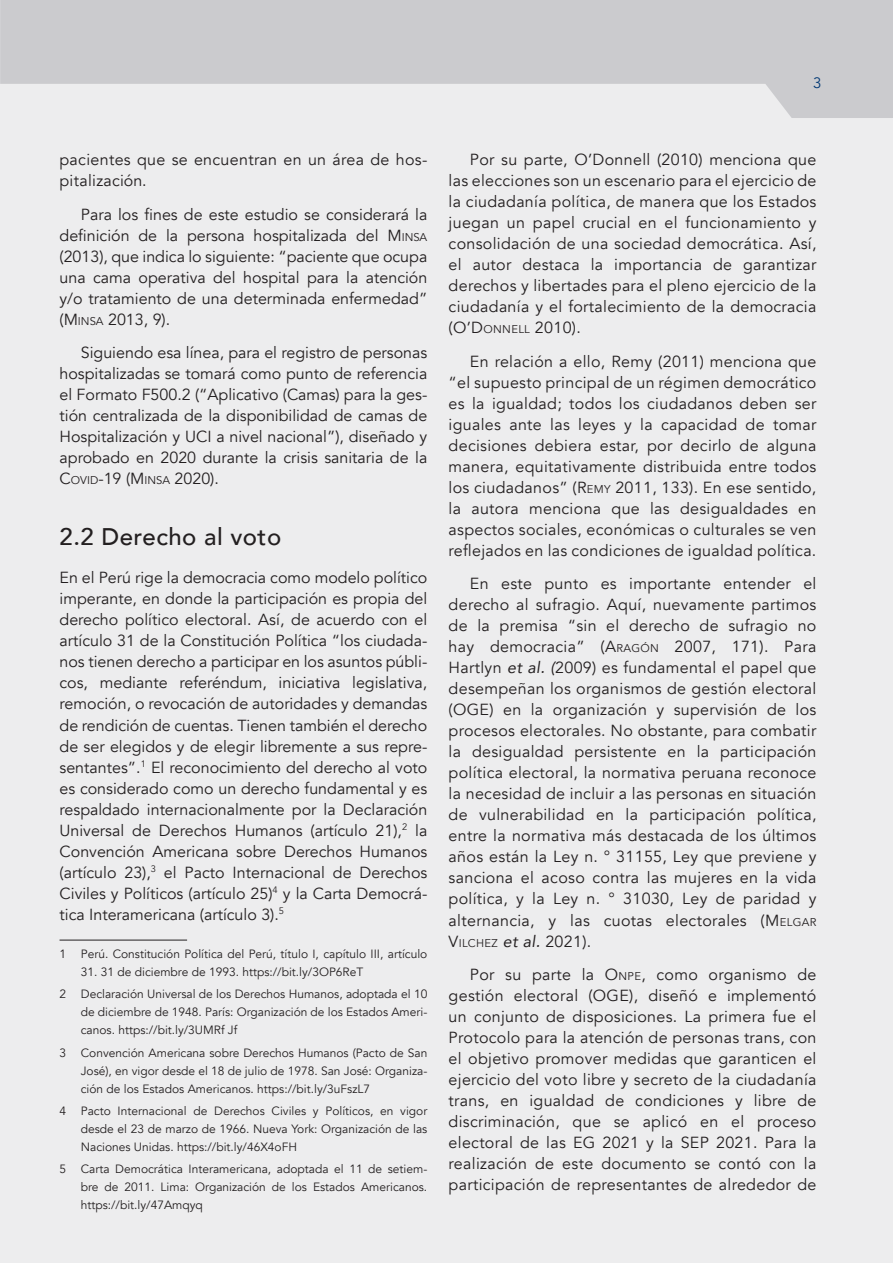
<style>
.page{position:relative;width:893px;height:1263px;background:#ededee}
.page>*{position:absolute;margin:0;border:0;box-sizing:border-box;transform-origin:0 0}
.Subtitulo{font:500 24px "Avenir";letter-spacing:.02em;color:#231f20}
.Cuerpo_de_texto{font:16.05px/21px "Avenir";letter-spacing:.02em;color:#231f20;text-align:justify}
.Primer_parrafo{font:16.05px/21px "Avenir";color:#231f20;text-align:justify}
.Ultimo_parrafo{font:16.05px/21px "Avenir";color:#231f20;text-align:justify}
.t1{font:15px "Avenir";color:#013874}
.Pie_de_pagina{font:12px/18px "Avenir";color:#231f20;text-align:justify}
.Cuerpo_de_texto-2{font:11.25px "Avenir";letter-spacing:.03em;color:#231f20}
.s1{font-style:inherit}
.s2{font-size:11.25px}
.s3{font-style:italic}
.s4{font-size:16.05px}
.s5{font-style:italic;font-size:16.05px}
</style>
<div class="page">
<svg style="left:1px;top:0;width:892px;height:118px;fill:#cbcbce"></svg>
<svg style="left:0;top:0;width:1px;height:84px"></svg>
<hr style="left:60px;top:940px;width:127px;height:1px;background:#231f20">
<p class="t1" style="left:813px;top:74px;width:10px">3</p>
<p class="Cuerpo_de_texto" style="left:60px;top:149px;width:369px">pacientes que se encuentran en un área de hos&shy;pitalización.</p>
<p class="Cuerpo_de_texto" style="left:60px;top:204px;width:369px;text-indent:21px">Para los fines de este estudio se considerará la definición de la persona hospitalizada del <span class="s1">M</span><span class="s2">INSA </span>(2013), que indica lo siguiente: “paciente que ocupa una cama operativa del hospital para la atención y/o tratamiento de una determinada enfermedad” (<span class="s1">M</span><span class="s2">INSA</span> 2013, 9).</p>
<p class="Ultimo_parrafo" style="left:60px;top:343px;width:369px;text-indent:21px">Siguiendo esa línea, para el registro de personas hospitalizadas se tomará como punto de referencia el Formato F500.2 (“Aplicativo (Camas) para la ges&shy;tión centralizada de la disponibilidad de camas de Hospitalización y UCI a nivel nacional”), diseñado y aprobado en 2020 durante la crisis sanitaria de la <span class="s1">C</span><span class="s2">OVID</span>-19 (<span class="s1">M</span><span class="s2">INSA</span> 2020).</p>
<p class="Subtitulo" style="left:60px;top:516px;width:223px">2.2 Derecho al voto</p>
<p class="Primer_parrafo" style="left:60px;top:568px;width:369px">En el Perú rige la democracia como modelo político imperante, en donde la participación es propia del derecho político electoral. Así, de acuerdo con el artículo 31 de la Constitución Política “los ciudada&shy;nos tienen derecho a participar en los asuntos públi&shy;cos, mediante referéndum, iniciativa legislativa, remoción, o revocación de autoridades y demandas de rendición de cuentas. Tienen también el derecho de ser elegidos y de elegir libremente a sus repre&shy;sentantes”.<sup>1</sup> El reconocimiento del derecho al voto es considerado como un derecho fundamental y es respaldado internacionalmente por la Declaración Universal de Derechos Humanos (artículo 21),<sup>2</sup> la Convención Americana sobre Derechos Humanos (artículo 23),<sup>3</sup> el Pacto Internacional de Derechos Civiles y Políticos (artículo 25)<sup>4</sup> y la Carta Democrá&shy;tica Interamericana (artículo 3).<sup>5</sup></p>
<p class="Pie_de_pagina" style="left:60px;top:945px;width:369px">1 Perú. Constitución Política del Perú, título I, capítulo III, artículo</p>
<p class="Pie_de_pagina" style="left:81px;top:963px;width:284px">31. 31 de diciembre de 1993. https://bit.ly/3OP6ReT</p>
<p class="Pie_de_pagina" style="left:81px;top:985px;width:348px;text-indent:-21px">2 Declaración Universal de los Derechos Humanos, adoptada el 10 de diciembre de 1948. París: Organización de los Estados Ameri&shy;canos. https://bit.ly/3UMRf Jf</p>
<p class="Pie_de_pagina" style="left:81px;top:1044px;width:348px;text-indent:-21px">3 Convención Americana sobre Derechos Humanos (Pacto de San José), en vigor desde el 18 de julio de 1978. San José: Organiza&shy;ción de los Estados Americanos. https://bit.ly/3uFszL7</p>
<p class="Pie_de_pagina" style="left:81px;top:1102px;width:348px;text-indent:-21px">4 Pacto Internacional de Derechos Civiles y Políticos, en vigor desde el 23 de marzo de 1966. Nueva York: Organización de las Naciones Unidas. https://bit.ly/46X4oFH</p>
<p class="Pie_de_pagina" style="left:81px;top:1160px;width:348px;text-indent:-21px">5 Carta Democrática Interamericana, adoptada el 11 de setiem&shy;bre de 2011. Lima: Organización de los Estados Americanos. https://bit.ly/47Amqyq</p>
<p class="Cuerpo_de_texto" style="left:449px;top:149px;width:369px;text-indent:21px">Por su parte, O’Donnell (2010) menciona que las elecciones son un escenario para el ejercicio de la ciudadanía política, de manera que los Estados juegan un papel crucial en el funcionamiento y consolidación de una sociedad democrática. Así, el autor destaca la importancia de garantizar derechos y libertades para el pleno ejercicio de la ciudadanía y el fortalecimiento de la democracia (<span class="s1">O’D</span><span class="s2">ONNELL</span> <span class="s1">2010).</span></p>
<p class="Cuerpo_de_texto" style="left:449px;top:351px;width:369px;text-indent:21px">En relación a ello, Remy (2011) menciona que “el supuesto principal de un régimen democrático es la igualdad; todos los ciudadanos deben ser iguales ante las leyes y la capacidad de tomar decisiones debiera estar, por decirlo de alguna manera, equitativamente distribuida entre todos los ciudadanos” (<span class="s1">R</span><span class="s2">EMY</span> 2011, 133). En ese sentido, la autora menciona que las desigualdades en aspectos sociales, económicas o culturales se ven reflejados en las condiciones de igualdad política.</p>
<p class="Cuerpo_de_texto" style="left:449px;top:574px;width:369px;text-indent:21px">En este punto es importante entender el derecho al sufragio. Aquí, nuevamente partimos de la premisa “sin el derecho de sufragio no hay democracia” (<span class="s1">A</span><span class="s2">RAGÓN</span> 2007, 171). Para Hartlyn <span class="s3">et al. (</span>2009) es fundamental el papel que desempeñan los organismos de gestión electoral (OGE) en la organización y supervisión de los procesos electorales. No obstante, para combatir la desigualdad persistente en la participación política electoral, la normativa peruana reconoce la necesidad de incluir a las personas en situación de vulnerabilidad en la participación política, entre la normativa más destacada de los últimos años están la Ley n. ° 31155, Ley que previene y sanciona el acoso contra las mujeres en la vida política, y la Ley n. ° 31030, Ley de paridad y alternancia, y las cuotas electorales (<span class="s1">M</span><span class="s2">ELGAR</span></p>
<p class="Cuerpo_de_texto-2" style="left:449px;top:936px;width:144px"><span class="s4">V</span>ILCHEZ <span class="s5">et al.</span> <span class="s4">2021).</span></p>
<p class="Cuerpo_de_texto" style="left:449px;top:964px;width:369px;text-indent:21px">Por su parte la <span class="s1">O</span><span class="s2">NPE</span>, como organismo de gestión electoral (OGE), diseñó e implementó un conjunto de disposiciones. La primera fue el Protocolo para la atención de personas trans, con el objetivo promover medidas que garanticen el ejercicio del voto libre y secreto de la ciudadanía trans, en igualdad de condiciones y libre de discriminación, que se aplicó en el proceso electoral de las EG 2021 y la SEP 2021. Para la realización de este documento se contó con la participación de representantes de alrededor de</p>
</div>
